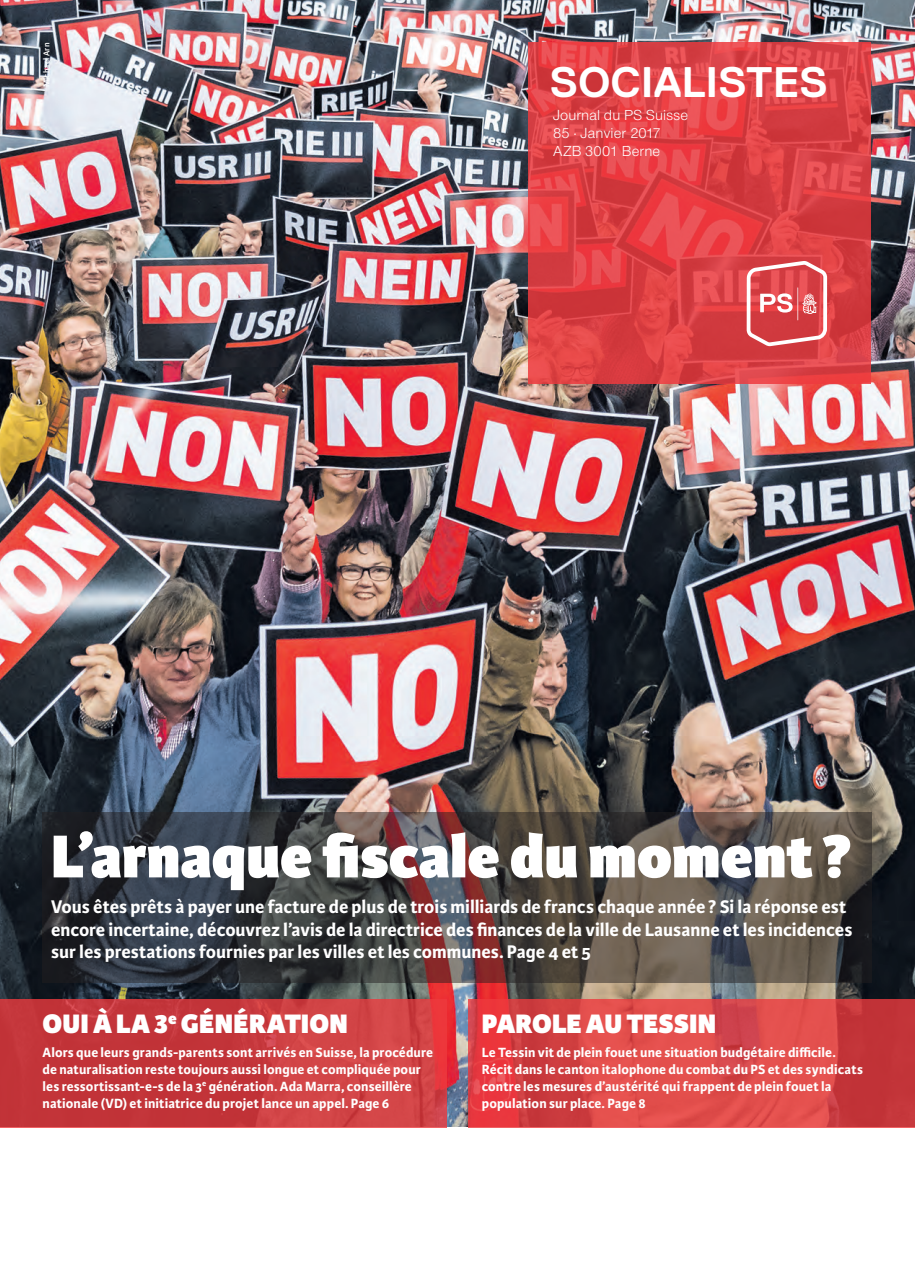
<style>
.page{position:relative;width:915px;height:1263px;background:#fff}
.page>*{position:absolute;margin:0;border:0;box-sizing:border-box;transform-origin:0 0}
.t1{font:800 64.5px "Karmina Sans";color:#fff}
.t2{font:700 42.75px "Replica";color:#fff}
.t3{font:800 28.5px "Karmina Sans";letter-spacing:.005em;color:#fff}
.t4{font:700 19.5px/22.5px "Karmina Sans";color:#fff}
.t5{font:15px/18px "Nimbus San Nov";letter-spacing:.01em;color:#fff}
.t6{font:700 14.25px/17px "Karmina Sans";letter-spacing:.01em;color:#fff}
.t7{font:600 9px "Karmina Sans";letter-spacing:.02em;color:#fff}
</style>
<div class="page">
<img style="left:0;top:0;width:914px;height:1127px">
<svg style="left:43px;top:812px;width:829px;height:170px;background:#494443"></svg>
<svg style="left:527px;top:43px;width:343px;height:341px;background:#dd4146"></svg>
<svg style="left:746px;top:261px;width:80px;height:85px;background:#e0686c"></svg>
<svg style="left:0;top:999px;width:446px;height:128px;background:#c93a3e"></svg>
<svg style="left:468px;top:999px;width:446px;height:128px;background:#d94445"></svg>
<p class="t7" style="left:41px;top:87px;width:46px;rotate:-90deg">Michael Arn</p>
<h2 class="t2" style="left:549px;top:58px;width:279px">SOCIALISTES</h2>
<p class="t5" style="left:553px;top:106px;width:136px">Journal du PS Suisse<br>85 · Janvier 2017<br>AZB 3001 Berne</p>
<h1 class="t1" style="left:51px;top:818px;width:802px">L’arnaque fiscale du moment ?</h1>
<p class="t4" style="left:51px;top:896px;width:802px">Vous êtes prêts à payer une facture de plus de trois milliards de francs chaque année ? Si la réponse est encore incertaine, découvrez l’avis de la directrice des finances de la ville de Lausanne et les incidences sur les prestations fournies par les villes et les communes. Page 4 et 5</p>
<h3 class="t3" style="left:43px;top:1007px;width:306px">OUI À LA 3<sup>e</sup> GÉNÉRATION</h3>
<p class="t6" style="left:43px;top:1044px;width:392px">Alors que leurs grands-parents sont arrivés en Suisse, la procédure de naturalisation reste toujours aussi longue et compliquée pour les ressortissant-e-s de la 3<sup>e</sup> génération. Ada Marra, conseillère nationale (VD) et initiatrice du projet lance un appel. Page 6</p>
<h3 class="t3" style="left:481px;top:1007px;width:236px">PAROLE AU TESSIN</h3>
<p class="t6" style="left:481px;top:1044px;width:382px">Le Tessin vit de plein fouet une situation budgétaire difficile.<br>Récit dans le canton italophone du combat du PS et des syndicats contre les mesures d’austérité qui frappent de plein fouet la population sur place. Page 8</p>
</div>
